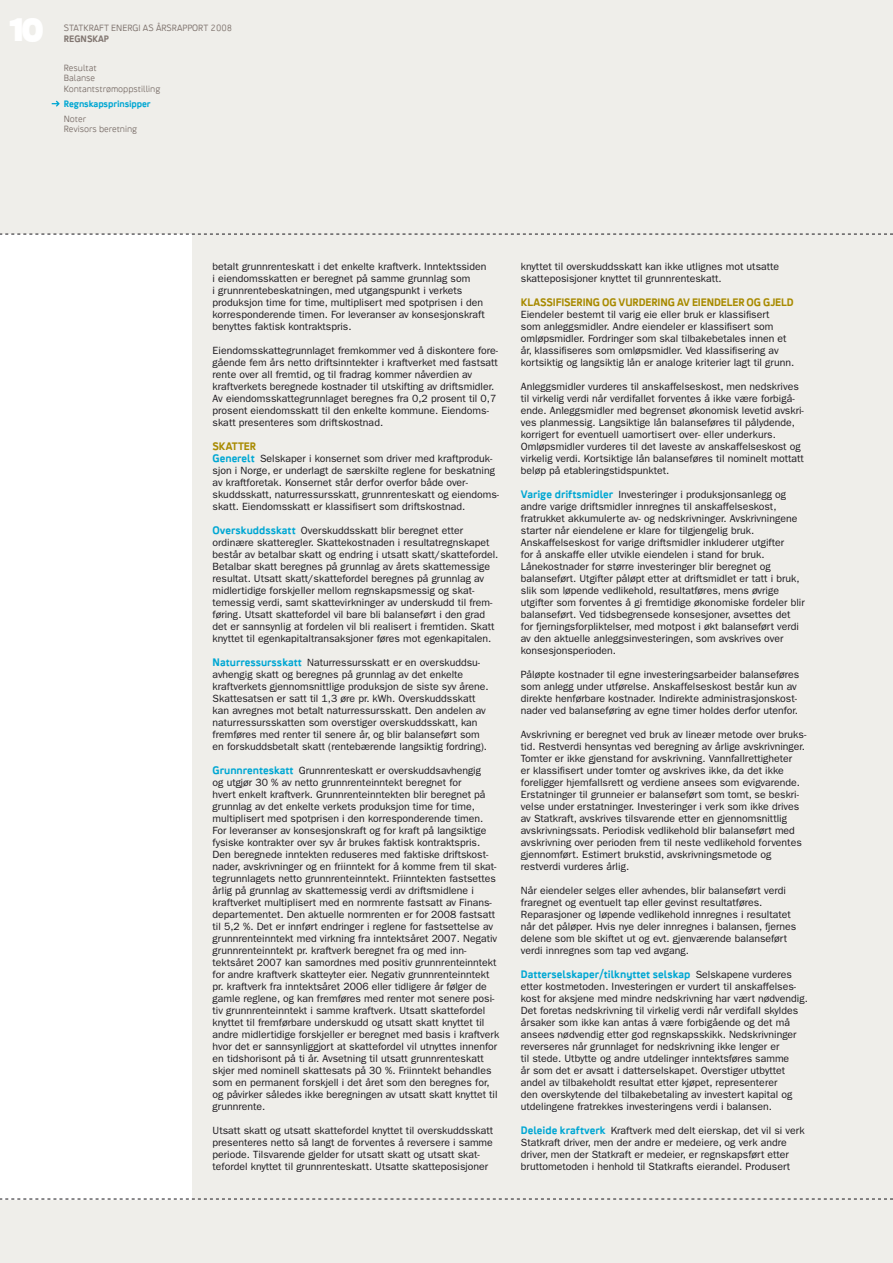
<style>
.page{position:relative;width:893px;height:1263px;background:#efeeea}
.page>*{position:absolute;margin:0;border:0;box-sizing:border-box;transform-origin:0 0}
.t1{font:900 40.5px "Statkraft Crank OSF";color:#fff}
.t2{font:10.5px/12px "ITC Franklin Gothic Std";color:#1a171c}
.t3{font:700 10.5px "Statkraft Crank OSF";color:#00a7d3}
.t4{font:700 10.5px "Statkraft Crank";letter-spacing:-.015em;color:#a88a00}
.t5{font:200 9px/10.5px "Statkraft Crank";color:#827772}
.t6{font:700 9px "Statkraft Crank";letter-spacing:-.01em;color:#00a7d3}
.t7{font:700 9px "Statkraft Crank";color:#827772}
.s1{font-family:"Statkraft Crank OSF";font-weight:700;color:#00a7d3}
.s2{font-family:"ITC Franklin Gothic Std";font-weight:400;color:#1a171c}
</style>
<div class="page">
<div style="left:0;top:234px;width:191px;height:965px;background:#fff"></div>
<svg style="left:0;top:234px;width:893px;height:1px"></svg>
<svg style="left:0;top:1199px;width:893px;height:1px"></svg>
<svg style="left:52px;top:101px;width:8px;height:6px"></svg>
<h1 class="t1" style="left:9px;top:1px;width:37px">10</h1>
<p class="t5" style="left:64px;top:23px;width:170px">Statkraft energi as årsrapport 2008</p>
<p class="t7" style="left:64px;top:33px;width:47px">REGNSKAP</p>
<p class="t5" style="left:64px;top:63px;width:98px">Resultat<br>Balanse<br>Kontantstrømoppstilling</p>
<p class="t6" style="left:64px;top:98px;width:88px">REGNSKAPSPRINSIPPER</p>
<p class="t5" style="left:64px;top:113px;width:75px">Noter<br>Revisors beretning</p>
<p class="t2" style="left:213px;top:260px;width:275px">betalt grunnrenteskatt i det enkelte kraftverk. Inntektssiden i eiendomsskatten er beregnet på samme grunnlag som<br>i grunnrentebeskatningen, med utgangspunkt i verkets produksjon time for time, multiplisert med spotprisen i den korresponderende timen. For leveranser av konsesjonskraft benyttes faktisk kontraktspris.</p>
<p class="t2" style="left:213px;top:344px;width:287px">Eiendomsskattegrunnlaget fremkommer ved å diskontere fore&shy;gående fem års netto driftsinntekter i kraftverket med fastsatt rente over all fremtid, og til fradrag kommer nåverdien av kraftverkets beregnede kostnader til utskifting av driftsmidler.<br>Av eiendomsskattegrunnlaget beregnes fra 0,2 prosent til 0,7 prosent eiendomsskatt til den enkelte kommune. Eiendoms&shy;skatt presenteres som driftskostnad.</p>
<p class="t4" style="left:213px;top:439px;width:43px">SKATTER</p>
<p class="t2" style="left:213px;top:452px;width:288px"><span class="s1">Generelt</span> Selskaper i konsernet som driver med kraftproduk&shy;sjon i Norge, er underlagt de særskilte reglene for beskatning av kraftforetak. Konsernet står derfor overfor både over&shy;skuddsskatt, naturressursskatt, grunnrenteskatt og eiendoms&shy;skatt. Eiendomsskatt er klassifisert som driftskostnad.</p>
<p class="t2" style="left:213px;top:524px;width:287px"><span class="s1">Overskuddsskatt</span> Overskuddsskatt blir beregnet etter ordinære skatteregler. Skattekostnaden i resultatregnskapet består av betalbar skatt og endring i utsatt skatt/skattefordel.<br>Betalbar skatt beregnes på grunnlag av årets skattemessige resultat. Utsatt skatt/skattefordel beregnes på grunnlag av midlertidige forskjeller mellom regnskapsmessig og skat&shy;temessig verdi, samt skattevirkninger av underskudd til frem&shy;føring. Utsatt skattefordel vil bare bli balanseført i den grad det er sannsynlig at fordelen vil bli realisert i fremtiden. Skatt knyttet til egenkapitaltransaksjoner føres mot egenkapitalen.</p>
<p class="t2" style="left:213px;top:656px;width:278px"><span class="s1">Naturressursskatt</span> Naturressursskatt er en overskuddsu&shy;avhengig skatt og beregnes på grunnlag av det enkelte kraftverkets gjennomsnittlige produksjon de siste syv årene.<br>Skattesatsen er satt til 1,3 øre pr. kWh. Overskuddsskatt kan avregnes mot betalt naturressursskatt. Den andelen av naturressursskatten som overstiger overskuddsskatt, kan fremføres med renter til senere år, og blir balanseført som en forskuddsbetalt skatt (rentebærende langsiktig fordring).</p>
<p class="t2" style="left:213px;top:764px;width:288px"><span class="s1">Grunnrenteskatt</span> Grunnrenteskatt er overskuddsavhengig<br>og utgjør 30 % av netto grunnrenteinntekt beregnet for<br>hvert enkelt kraftverk. Grunnrenteinntekten blir beregnet på grunnlag av det enkelte verkets produksjon time for time, multiplisert med spotprisen i den korresponderende timen.<br>For leveranser av konsesjonskraft og for kraft på langsiktige fysiske kontrakter over syv år brukes faktisk kontraktspris.<br>Den beregnede inntekten reduseres med faktiske driftskost&shy;nader, avskrivninger og en friinntekt for å komme frem til skat&shy;tegrunnlagets netto grunnrenteinntekt. Friinntekten fastsettes årlig på grunnlag av skattemessig verdi av driftsmidlene i kraftverket multiplisert med en normrente fastsatt av Finans&shy;departementet. Den aktuelle normrenten er for 2008 fastsatt til 5,2 %. Det er innført endringer i reglene for fastsettelse av grunnrenteinntekt med virkning fra inntektsåret 2007. Negativ grunnrenteinntekt pr. kraftverk beregnet fra og med inn&shy;tektsåret 2007 kan samordnes med positiv grunnrenteinntekt for andre kraftverk skatteyter eier. Negativ grunnrenteinntekt pr. kraftverk fra inntektsåret 2006 eller tidligere år følger de gamle reglene, og kan fremføres med renter mot senere posi&shy;tiv grunnrenteinntekt i samme kraftverk. Utsatt skattefordel knyttet til fremførbare underskudd og utsatt skatt knyttet til andre midlertidige forskjeller er beregnet med basis i kraftverk hvor det er sannsynliggjort at skattefordel vil utnyttes innenfor en tidshorisont på ti år. Avsetning til utsatt grunnrenteskatt skjer med nominell skattesats på 30 %. Friinntekt behandles som en permanent forskjell i det året som den beregnes for, og påvirker således ikke beregningen av utsatt skatt knyttet til grunnrente.</p>
<p class="t2" style="left:213px;top:1124px;width:282px">Utsatt skatt og utsatt skattefordel knyttet til overskuddsskatt presenteres netto så langt de forventes å reversere i samme periode. Tilsvarende gjelder for utsatt skatt og utsatt skat&shy;tefordel knyttet til grunnrenteskatt. Utsatte skatteposisjoner</p>
<p class="t2" style="left:521px;top:260px;width:260px">knyttet til overskuddsskatt kan ikke utlignes mot utsatte skatteposisjoner knyttet til grunnrenteskatt.</p>
<p class="t4" style="left:521px;top:296px;width:106px">KLASSIFISERING OG VURD</p>
<p class="t4" style="left:645px;top:296px;width:149px">ERING AV EIENDELER OG GJELD</p>
<p class="t2" style="left:521px;top:308px;width:275px">Eiendeler bestemt til varig eie eller bruk er klassifisert<br>som anleggsmidler. Andre eiendeler er klassifisert som omløpsmidler. Fordringer som skal tilbakebetales innen et år, klassifiseres som omløpsmidler. Ved klassifisering av kortsiktig og langsiktig lån er analoge kriterier lagt til grunn.</p>
<p class="t2" style="left:521px;top:381px;width:284px">Anleggsmidler vurderes til anskaffelseskost, men nedskrives til virkelig verdi når verdifallet forventes å ikke være forbigå&shy;ende. Anleggsmidler med begrenset økonomisk levetid avskri&shy;ves planmessig. Langsiktige lån balanseføres til pålydende, korrigert for eventuell uamortisert over- eller underkurs.<br>Omløpsmidler vurderes til det laveste av anskaffelseskost og virkelig verdi. Kortsiktige lån balanseføres til nominelt mottatt beløp på etableringstidspunktet.</p>
<p class="t2" style="left:521px;top:489px;width:285px"><span class="s1">Varige driftsmidler</span> Investeringer i produksjonsanlegg og andre varige driftsmidler innregnes til anskaffelseskost, fratrukket akkumulerte av- og nedskrivninger. Avskrivningene starter når eiendelene er klare for tilgjengelig bruk.<br>Anskaffelseskost for varige driftsmidler inkluderer utgifter<br>for å anskaffe eller utvikle eiendelen i stand for bruk.<br>Lånekostnader for større investeringer blir beregnet og balanseført. Utgifter påløpt etter at driftsmidlet er tatt i bruk, slik som løpende vedlikehold, resultatføres, mens øvrige utgifter som forventes å gi fremtidige økonomiske fordeler blir balanseført. Ved tidsbegrensede konsesjoner, avsettes det for fjerningsforpliktelser, med motpost i økt balanseført verdi av den aktuelle anleggsinvesteringen, som avskrives over konsesjonsperioden.</p>
<p class="t2" style="left:521px;top:669px;width:280px">Påløpte kostnader til egne investeringsarbeider balanseføres som anlegg under utførelse. Anskaffelseskost består kun av direkte henførbare kostnader. Indirekte administrasjonskost&shy;nader ved balanseføring av egne timer holdes derfor utenfor.</p>
<p class="t2" style="left:521px;top:729px;width:287px">Avskrivning er beregnet ved bruk av lineær metode over bruks&shy;tid. Restverdi hensyntas ved beregning av årlige avskrivninger.<br>Tomter er ikke gjenstand for avskrivning. Vannfallrettigheter<br>er klassifisert under tomter og avskrives ikke, da det ikke foreligger hjemfallsrett og verdiene ansees som evigvarende.<br>Erstatninger til grunneier er balanseført som tomt, se beskri&shy;velse under erstatninger. Investeringer i verk som ikke drives av Statkraft, avskrives tilsvarende etter en gjennomsnittlig avskrivningssats. Periodisk vedlikehold blir balanseført med avskrivning over perioden frem til neste vedlikehold forventes gjennomført. Estimert brukstid, avskrivningsmetode og restverdi vurderes årlig.</p>
<p class="t2" style="left:521px;top:885px;width:277px">Når eiendeler selges eller avhendes, blir balanseført verdi fraregnet og eventuelt tap eller gevinst resultatføres.<br>Reparasjoner og løpende vedlikehold innregnes i resultatet når det påløper. Hvis nye deler innregnes i balansen, fjernes delene som ble skiftet ut og evt. gjenværende balanseført verdi innregnes som tap ved avgang.</p>
<p class="t3" style="left:521px;top:968px;width:273px">Datterselskaper/tilknyttet selskap <span class="s2">Selskapene vurderes</span></p>
<p class="t2" style="left:521px;top:981px;width:289px">etter kostmetoden. Investeringen er vurdert til anskaffelses&shy;kost for aksjene med mindre nedskrivning har vært nødvendig.<br>Det foretas nedskrivning til virkelig verdi når verdifall skyldes årsaker som ikke kan antas å være forbigående og det må ansees nødvendig etter god regnskapsskikk. Nedskrivninger reverseres når grunnlaget for nedskrivning ikke lenger er<br>til stede. Utbytte og andre utdelinger inntektsføres samme<br>år som det er avsatt i datterselskapet. Overstiger utbyttet andel av tilbakeholdt resultat etter kjøpet, representerer<br>den overskytende del tilbakebetaling av investert kapital og utdelingene fratrekkes investeringens verdi i balansen.</p>
<p class="t2" style="left:521px;top:1125px;width:285px"><span class="s1">Deleide kraftverk</span> Kraftverk med delt eierskap, det vil si verk Statkraft driver, men der andre er medeiere, og verk andre driver, men der Statkraft er medeier, er regnskapsført etter bruttometoden i henhold til Statkrafts eierandel. Produsert</p>
</div>
